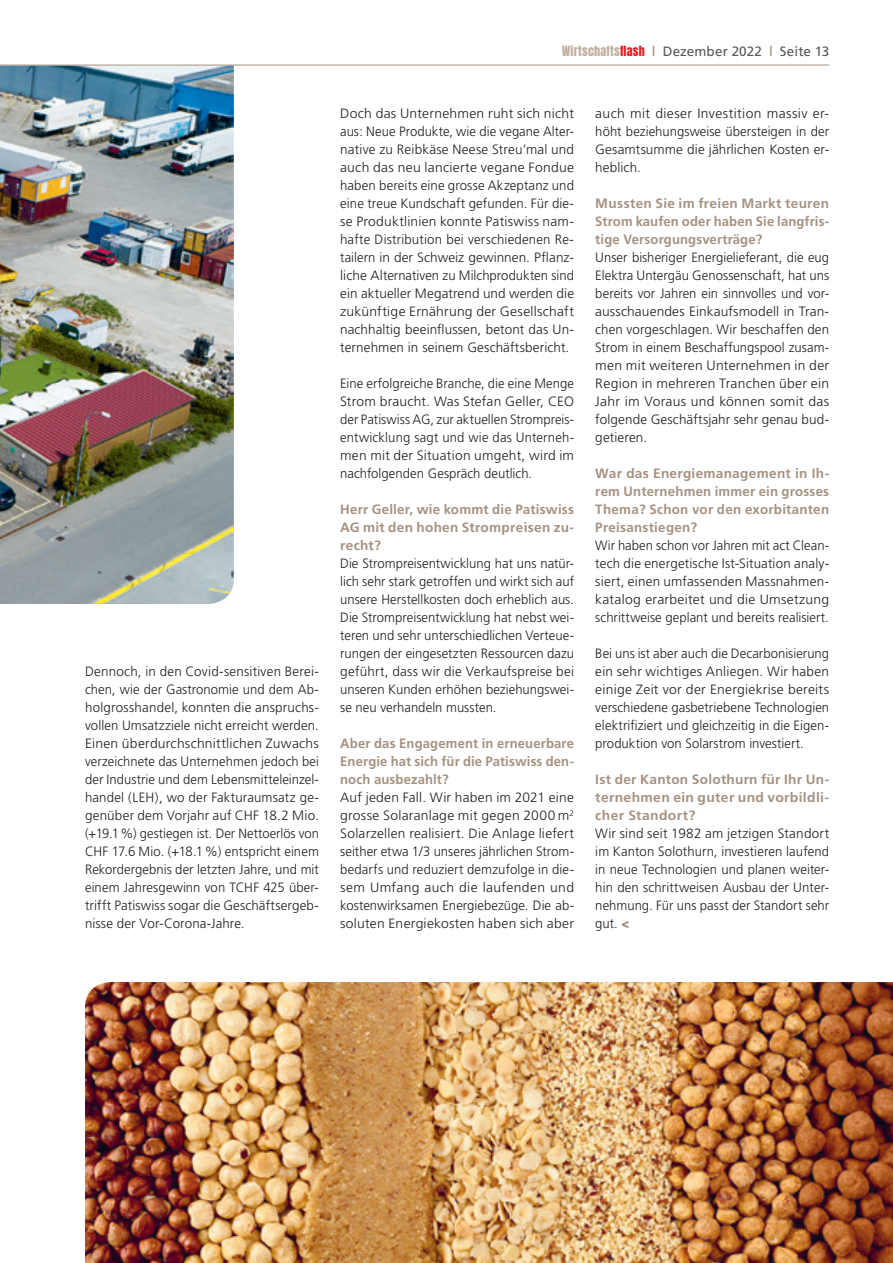
<style>
.page{position:relative;width:893px;height:1263px;background:#fff}
.page>*{position:absolute;margin:0;border:0;box-sizing:border-box;transform-origin:0 0}
.t1{font:300 13.5px/18px "Frutiger";letter-spacing:.005em;color:#231f20;text-align:justify}
.t2{font:700 13.5px/18px "Frutiger";letter-spacing:.015em;color:#a59281;text-align:justify}
.t3{font:13.5px "Frutiger";letter-spacing:.01em;color:#57585a}
.s1{font-family:"Anton";font-size:12px;color:#bfb0a0}
.s2{font-family:"Anton";font-size:12px;color:#e41f25}
.s3{font-weight:700;color:#a59281}
.s4{font-weight:900;color:#a59281}
</style>
<div class="page">
<img style="left:0;top:66px;width:234px;height:538px">
<img style="left:85px;top:982px;width:808px;height:281px">
<hr style="left:0;top:65px;width:829px;height:1px;background:#a59281">
<p class="t1" style="left:85px;top:662px;width:235px">Dennoch, in den Covid-sensitiven Berei&shy;chen, wie der Gastronomie und dem Ab&shy;holgrosshandel, konnten die anspruchs&shy;vollen Umsatzziele nicht erreicht werden.<br>Einen überdurchschnittlichen Zuwachs verzeichnete das Unternehmen jedoch bei der Industrie und dem Lebensmitteleinzel&shy;handel (LEH), wo der Fakturaumsatz ge&shy;genüber dem Vorjahr auf CHF 18.2 Mio. (+19.1%) gestiegen ist. Der Nettoerlös von CHF 17.6 Mio. (+18.1%) entspricht einem Rekordergebnis der letzten Jahre, und mit einem Jahresgewinn von TCHF 425 über&shy;trifft Patiswiss sogar die Geschäftsergeb&shy;nisse der Vor-Corona-Jahre.</p>
<p class="t3" style="left:562px;top:44px;width:269px"><span class="s1">Wirtschafts</span><span class="s2">flash</span> <span class="s3">|</span> Dezember 2022 <span class="s3">|</span> Seite 13</p>
<p class="t1" style="left:340px;top:104px;width:235px">Doch das Unternehmen ruht sich nicht aus: Neue Produkte, wie die vegane Alter&shy;native zu Reibkäse Neese Streu’mal und auch das neu lancierte vegane Fondue haben bereits eine grosse Akzeptanz und eine treue Kundschaft gefunden. Für die&shy;se Produktlinien konnte Patiswiss nam&shy;hafte Distribution bei verschiedenen Re&shy;tailern in der Schweiz gewinnen. Pflanz&shy;liche Alternativen zu Milchprodukten sind ein aktueller Megatrend und werden die zukünftige Ernährung der Gesellschaft nachhaltig beeinflussen, betont das Un&shy;ternehmen in seinem Geschäftsbericht.</p>
<p class="t1" style="left:340px;top:374px;width:235px">Eine erfolgreiche Branche, die eine Menge Strom braucht. Was Stefan Geller, CEO der Patiswiss AG, zur aktuellen Strompreis&shy;entwicklung sagt und wie das Unterneh&shy;men mit der Situation umgeht, wird im nachfolgenden Gespräch deutlich.</p>
<p class="t2" style="left:340px;top:500px;width:235px">Herr Geller, wie kommt die Patiswiss AG mit den hohen Strompreisen zu&shy;recht?</p>
<p class="t1" style="left:340px;top:554px;width:235px">Die Strompreisentwicklung hat uns natür&shy;lich sehr stark getroffen und wirkt sich auf unsere Herstellkosten doch erheblich aus.<br>Die Strompreisentwicklung hat nebst wei&shy;teren und sehr unterschiedlichen Verteue&shy;rungen der eingesetzten Ressourcen dazu geführt, dass wir die Verkaufspreise bei unseren Kunden erhöhen beziehungswei&shy;se neu verhandeln mussten.</p>
<p class="t2" style="left:340px;top:734px;width:235px">Aber das Engagement in erneuerbare Energie hat sich für die Patiswiss den&shy;noch ausbezahlt?</p>
<p class="t1" style="left:340px;top:788px;width:235px">Auf jeden Fall. Wir haben im 2021 eine grosse Solaranlage mit gegen 2000 m<sup>2<br></sup>Solarzellen realisiert. Die Anlage liefert seither etwa 1/3 unseres jährlichen Strom&shy;bedarfs und reduziert demzufolge in die&shy;sem Umfang auch die laufenden und kostenwirksamen Energiebezüge. Die ab&shy;soluten Energiekosten haben sich aber</p>
<p class="t1" style="left:595px;top:104px;width:235px">auch mit dieser Investition massiv er&shy;höht beziehungsweise übersteigen in der Gesamtsumme die jährlichen Kosten er&shy;heblich.</p>
<p class="t2" style="left:595px;top:194px;width:235px">Mussten Sie im freien Markt teuren Strom kaufen oder haben Sie langfris&shy;tige Versorgungsverträge?</p>
<p class="t1" style="left:595px;top:248px;width:235px">Unser bisheriger Energielieferant, die eug Elektra Untergäu Genossenschaft, hat uns bereits vor Jahren ein sinnvolles und vor&shy;ausschauendes Einkaufsmodell in Tran&shy;chen vorgeschlagen. Wir beschaffen den Strom in einem Beschaffungspool zusam&shy;men mit weiteren Unternehmen in der Region in mehreren Tranchen über ein Jahr im Voraus und können somit das folgende Geschäftsjahr sehr genau bud&shy;getieren.</p>
<p class="t2" style="left:595px;top:464px;width:235px">War das Energiemanagement in Ih&shy;rem Unternehmen immer ein grosses Thema? Schon vor den exorbitanten Preisanstiegen?</p>
<p class="t1" style="left:595px;top:536px;width:235px">Wir haben schon vor Jahren mit act Clean&shy;tech die energetische Ist-Situation analy&shy;siert, einen umfassenden Massnahmen&shy;katalog erarbeitet und die Umsetzung schrittweise geplant und bereits realisiert.</p>
<p class="t1" style="left:595px;top:644px;width:235px">Bei uns ist aber auch die Decarbonisierung ein sehr wichtiges Anliegen. Wir haben einige Zeit vor der Energiekrise bereits verschiedene gasbetriebene Technologien elektrifiziert und gleichzeitig in die Eigen&shy;produktion von Solarstrom investiert.</p>
<p class="t2" style="left:595px;top:770px;width:235px">Ist der Kanton Solothurn für Ihr Un&shy;ternehmen ein guter und vorbildli&shy;cher Standort?</p>
<p class="t1" style="left:595px;top:824px;width:235px">Wir sind seit 1982 am jetzigen Standort im Kanton Solothurn, investieren laufend in neue Technologien und planen weiter&shy;hin den schrittweisen Ausbau der Unter&shy;nehmung. Für uns passt der Standort sehr gut. <span class="s4">&lt;</span></p>
</div>
